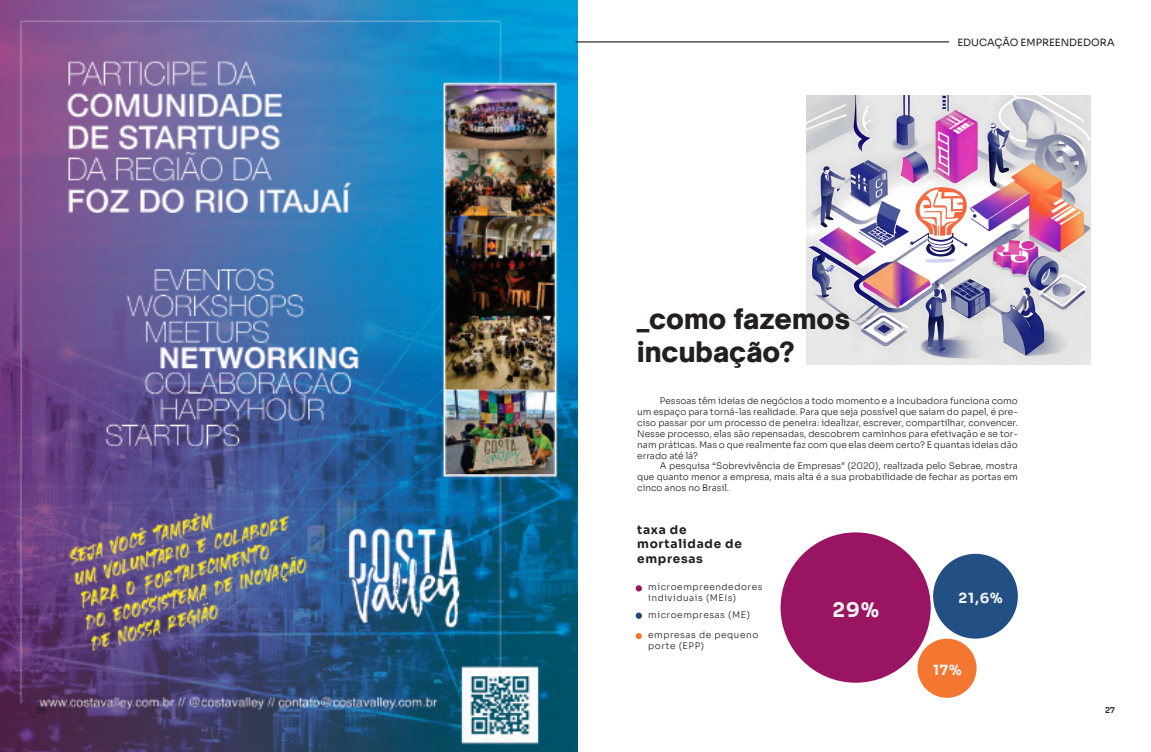
<style>
.page{position:relative;width:1151px;height:752px;background:#fff}
.page>*{position:absolute;margin:0;border:0;box-sizing:border-box;transform-origin:0 0}
.t1{font:900 27px/33px "Open Sauce One";color:#231f20}
.t2{font:700 20px "Sora";color:#f3f3f1}
.t3{font:700 14px "Sora";color:#f3f3f1}
.t4{font:700 12px/14.4px "Sora";letter-spacing:.06em;color:#231f20}
.t5{font:10px "Sora";letter-spacing:-.005em;color:#231f20}
.corpo_de_texto_sora{font:300 9px/10.8px "Sora";color:#231f20;text-align:justify}
.corpo_de_texto_sora-2{font:300 9px/10.8px "Sora";letter-spacing:.06em;color:#231f20}
.t6{font:600 8px "Sora";color:#231f20}
</style>
<div class="page">
<img style="left:0;top:0;width:578px;height:751px">
<hr style="left:575px;top:41px;width:374px;height:1px;background:#000">
<img style="left:806px;top:95px;width:285px;height:269px">
<div style="left:780px;top:532px;width:151px;height:150px;background:#991562;border-radius:50%"></div>
<svg style="left:636px;top:585px;width:6px;height:6px"></svg>
<svg style="left:636px;top:612px;width:6px;height:6px"></svg>
<svg style="left:636px;top:632px;width:6px;height:7px"></svg>
<div style="left:933px;top:553px;width:85px;height:85px;background:#224f84;border-radius:50%"></div>
<div style="left:917px;top:638px;width:59px;height:59px;background:#f37731;border-radius:50%"></div>
<p class="t5" style="left:957px;top:34px;width:159px">EDUCAÇÃO EMPREENDEDORA</p>
<p class="t1" style="left:637px;top:301px;width:215px">_como fazemos incubação?</p>
<p class="corpo_de_texto_sora" style="left:637px;top:395px;width:382px;text-indent:23px">Pessoas têm ideias de negócios a todo momento e a Incubadora funciona como um espaço para torná-las realidade. Para que seja possível que saiam do papel, é pre&shy;ciso passar por um processo de peneira: idealizar, escrever, compartilhar, convencer.<br>Nesse processo, elas são repensadas, descobrem caminhos para efetivação e se tor&shy;nam práticas. Mas o que realmente faz com que elas deem certo? E quantas ideias dão errado até lá?</p>
<p class="corpo_de_texto_sora" style="left:637px;top:459px;width:382px;text-indent:23px">A pesquisa “Sobrevivência de Empresas” (2020), realizada pelo Sebrae, mostra que quanto menor a empresa, mais alta é a sua probabilidade de fechar as portas em cinco anos no Brasil.</p>
<p class="t4" style="left:637px;top:521px;width:106px">taxa de mortalidade de empresas</p>
<p class="corpo_de_texto_sora-2" style="left:648px;top:580px;width:116px">microempreendedores individuais (MEIs)</p>
<p class="corpo_de_texto_sora-2" style="left:648px;top:608px;width:103px">microempresas (ME)</p>
<p class="corpo_de_texto_sora-2" style="left:648px;top:628px;width:112px">empresas de pequeno porte (EPP)</p>
<p class="t2" style="left:832px;top:593px;width:48px">29%</p>
<p class="t3" style="left:958px;top:586px;width:46px">21,6%</p>
<p class="t3" style="left:933px;top:658px;width:30px">17%</p>
<p class="t6" style="left:36px;top:703px;width:12px">26</p>
<p class="t6" style="left:1105px;top:703px;width:11px">27</p>
</div>
